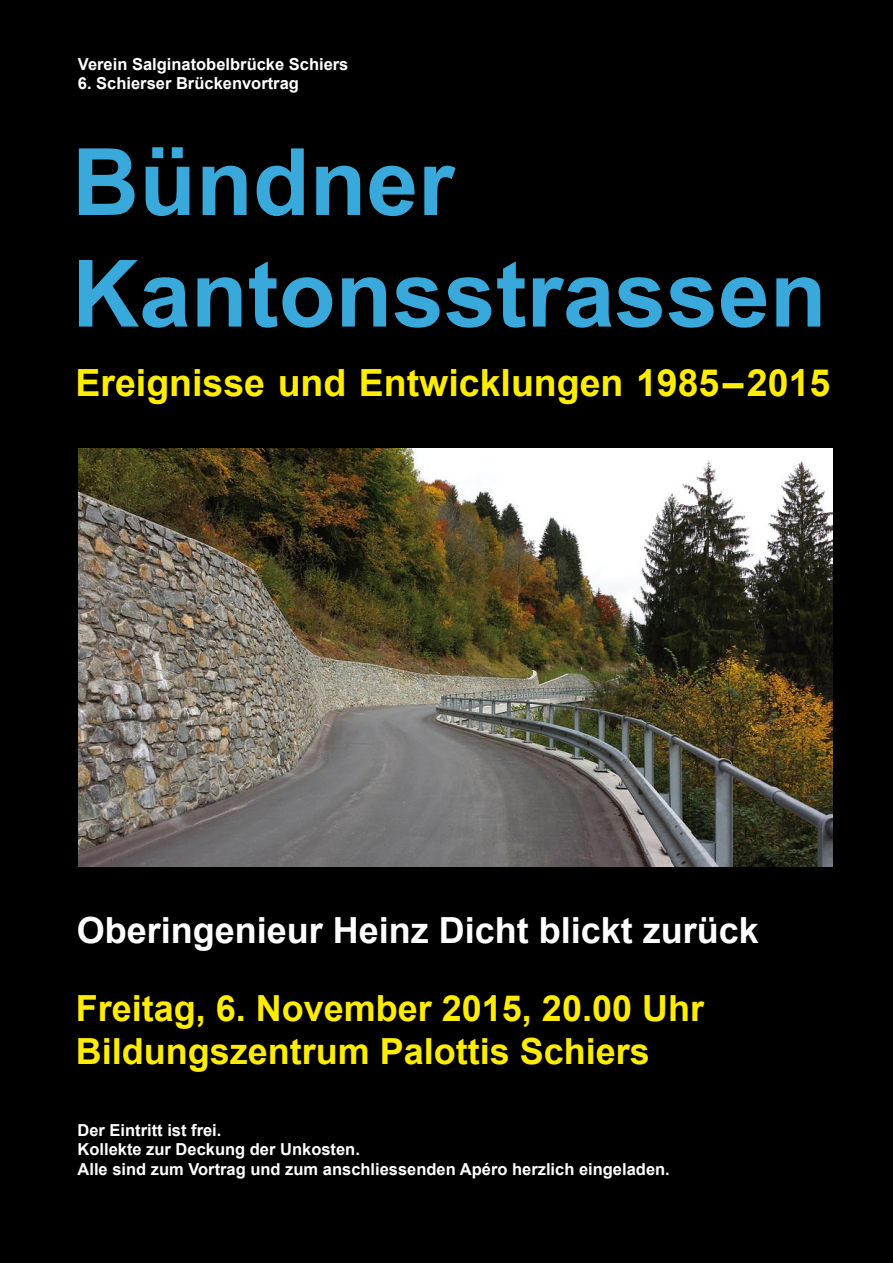
<style>
.page{position:relative;width:893px;height:1263px;background:#000}
.page>*{position:absolute;margin:0;border:0;box-sizing:border-box;transform-origin:0 0}
.t1{font:700 93px/111.6px "Arial";color:#39a9dc}
.t2{font:700 37.5px "Arial";color:#ffed00}
.t3{font:700 36px/43.2px "Arial";color:#ffed00}
.t4{font:700 36px "Arial";color:#fff}
.t5{font:700 16.5px/19.8px "Arial";color:#fff}
</style>
<div class="page">
<img style="left:79px;top:449px;width:754px;height:417px">
<p class="t5" style="left:78px;top:55px;width:272px">Verein Salginatobelbrücke Schiers</p>
<p class="t5" style="left:78px;top:74px;width:223px">6. Schierser Brückenvortrag</p>
<h1 class="t1" style="left:72px;top:130px;width:756px">Bündner<br>Kantonsstrassen</h1>
<h2 class="t2" style="left:75px;top:358px;width:756px">Ereignisse und Entwicklungen 1985–2015</h2>
<h3 class="t4" style="left:77px;top:906px;width:684px">Oberingenieur Heinz Dicht blickt zurück</h3>
<h3 class="t3" style="left:76px;top:988px;width:630px">Freitag, 6. November 2015, 20.00 Uhr<br>Bildungszentrum Palottis Schiers</h3>
<p class="t5" style="left:78px;top:1120px;width:594px">Der Eintritt ist frei.<br>Kollekte zur Deckung der Unkosten.<br>Alle sind zum Vortrag und zum anschliessenden Apéro herzlich eingeladen.</p>
</div>
